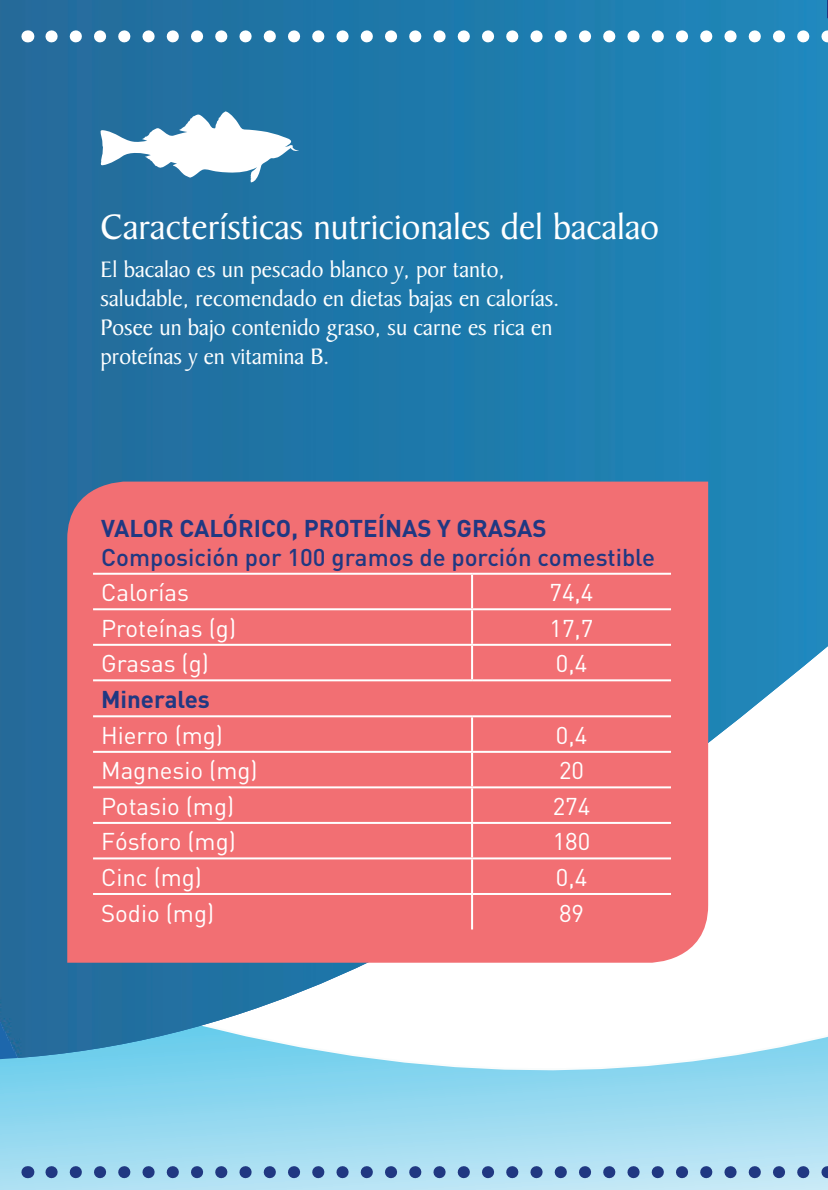
<style>
.page{position:relative;width:828px;height:1190px;background:#fff}
.page>*{position:absolute;margin:0;border:0;box-sizing:border-box;transform-origin:0 0}
.t1{font:38px "Baker Signet BT";color:#fff}
.t2{font:24px/28.8px "Baker Signet BT";color:#fff}
.t3{font:24px "DIN";color:#fff}
.t4{font:500 24px "DIN";color:#203882}
.t5{font:700 24px "DIN";color:#203882}
</style>
<div class="page">
<svg style="left:0;top:1059px;width:828px;height:131px;background:#9cdbf0"></svg>
<img style="left:0;top:0;width:828px;height:1059px">
<svg style="left:66px;top:480px;width:643px;height:483px;background:#ea7176"></svg>
<div style="left:93px;top:509px;width:578px;height:420px;background:#f26f73"></div>
<hr style="left:93px;top:573px;width:379px;height:2px;background:#fff">
<hr style="left:472px;top:573px;width:199px;height:2px;background:#fff">
<hr style="left:471px;top:575px;width:2px;height:33px;background:#fff">
<hr style="left:93px;top:608px;width:379px;height:2px;background:#fff">
<hr style="left:472px;top:608px;width:199px;height:2px;background:#fff">
<hr style="left:471px;top:610px;width:2px;height:34px;background:#fff">
<hr style="left:93px;top:644px;width:379px;height:2px;background:#fff">
<hr style="left:472px;top:644px;width:199px;height:2px;background:#fff">
<hr style="left:471px;top:646px;width:2px;height:33px;background:#fff">
<hr style="left:93px;top:679px;width:379px;height:2px;background:#fff">
<hr style="left:472px;top:679px;width:199px;height:2px;background:#fff">
<hr style="left:93px;top:715px;width:379px;height:2px;background:#fff">
<hr style="left:472px;top:715px;width:199px;height:2px;background:#fff">
<hr style="left:471px;top:717px;width:2px;height:34px;background:#fff">
<hr style="left:93px;top:751px;width:379px;height:2px;background:#fff">
<hr style="left:472px;top:751px;width:199px;height:2px;background:#fff">
<hr style="left:471px;top:753px;width:2px;height:33px;background:#fff">
<hr style="left:93px;top:786px;width:379px;height:2px;background:#fff">
<hr style="left:472px;top:786px;width:199px;height:2px;background:#fff">
<hr style="left:471px;top:788px;width:2px;height:34px;background:#fff">
<hr style="left:93px;top:822px;width:379px;height:2px;background:#fff">
<hr style="left:472px;top:822px;width:199px;height:2px;background:#fff">
<hr style="left:471px;top:824px;width:2px;height:33px;background:#fff">
<hr style="left:93px;top:857px;width:379px;height:2px;background:#fff">
<hr style="left:472px;top:857px;width:199px;height:2px;background:#fff">
<hr style="left:471px;top:859px;width:2px;height:34px;background:#fff">
<hr style="left:93px;top:893px;width:379px;height:2px;background:#fff">
<hr style="left:472px;top:893px;width:199px;height:2px;background:#fff">
<hr style="left:471px;top:895px;width:2px;height:34px;background:#fff">
<svg style="left:27px;top:30px;width:1px;height:12px"></svg>
<svg style="left:51px;top:30px;width:777px;height:12px"></svg>
<svg style="left:100px;top:111px;width:199px;height:71px"></svg>
<svg style="left:27px;top:1166px;width:1px;height:12px"></svg>
<svg style="left:51px;top:1166px;width:777px;height:12px;background:#7ba0c7"></svg>
<svg style="left:0;top:0;width:6px;height:4px"></svg>
<svg style="left:827px;top:0;width:1px;height:18px"></svg>
<h1 class="t1" style="left:101px;top:204px;width:560px">Características nutricionales del bacalao</h1>
<p class="t2" style="left:101px;top:255px;width:460px">El bacalao es un pescado blanco y, por tanto, saludable, recomendado en dietas bajas en calorías.<br>Posee un bajo contenido graso, su carne es rica en proteínas y en vitamina B.</p>
<p class="t5" style="left:101px;top:512px;width:447px">VALOR CALÓRICO, PROTEÍNAS Y GRASAS</p>
<p class="t4" style="left:101px;top:542px;width:555px">Composición por 100 gramos de porción comestible</p>
<p class="t3" style="left:101px;top:577px;width:89px">Calorías</p>
<p class="t3" style="left:549px;top:577px;width:45px">74,4</p>
<p class="t3" style="left:101px;top:613px;width:137px">Proteínas (g)</p>
<p class="t3" style="left:549px;top:613px;width:45px">17,7</p>
<p class="t3" style="left:101px;top:648px;width:109px">Grasas (g)</p>
<p class="t3" style="left:556px;top:648px;width:33px">0,4</p>
<p class="t5" style="left:101px;top:684px;width:110px">Minerales</p>
<p class="t3" style="left:101px;top:720px;width:124px">Hierro (mg)</p>
<p class="t3" style="left:556px;top:720px;width:33px">0,4</p>
<p class="t3" style="left:101px;top:755px;width:158px">Magnesio (mg)</p>
<p class="t3" style="left:559px;top:755px;width:27px">20</p>
<p class="t3" style="left:101px;top:791px;width:135px">Potasio (mg)</p>
<p class="t3" style="left:552px;top:791px;width:39px">274</p>
<p class="t3" style="left:101px;top:826px;width:136px">Fósforo (mg)</p>
<p class="t3" style="left:552px;top:826px;width:39px">180</p>
<p class="t3" style="left:101px;top:862px;width:103px">Cinc (mg)</p>
<p class="t3" style="left:556px;top:862px;width:33px">0,4</p>
<p class="t3" style="left:101px;top:898px;width:115px">Sodio (mg)</p>
<p class="t3" style="left:559px;top:898px;width:27px">89</p>
</div>
